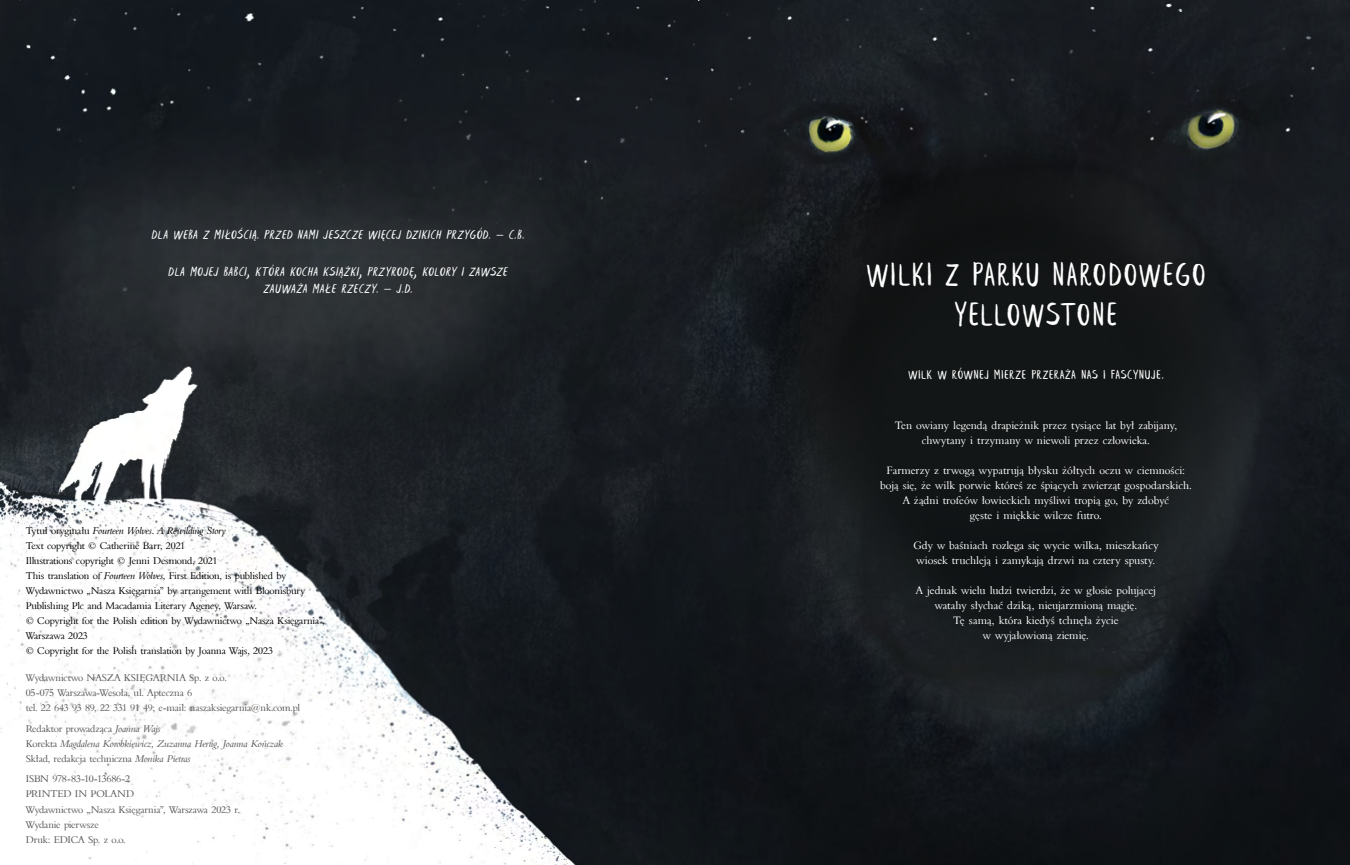
<style>
.page{position:relative;width:1350px;height:865px;background:#fff}
.page>*{position:absolute;margin:0;border:0;box-sizing:border-box;transform-origin:0 0}
.t1{font:34px/40.8px "Leafy Extended MOD";letter-spacing:.07em;color:#fff;text-align:center}
.t2{font:italic 13px/17px "Leafy Extended MOD";color:#fff;text-align:center;scale:1.1 1}
.t3{font:13px "Leafy Extended MOD";letter-spacing:.06em;color:#fff;scale:1.1 1}
.t4{font:11px/15px "Aldine 401 EU";color:#fff;text-align:center}
.t5{font:10px/15px "Aldine 401 EU";letter-spacing:-.015em;color:#000}
.t6{font:10px/15px "Aldine 401 EU";letter-spacing:-.01em;color:#585857}
.t7{font:italic 10px/15px "Aldine 401 EU";letter-spacing:-.015em;color:#585857}
.s1{font-style:italic}
.s2{font-style:normal}
</style>
<div class="page">
<img style="left:0;top:0;width:1349px;height:865px">
<svg style="left:0;top:501px;width:254px;height:364px"></svg>
<div style="left:745px;top:151px;width:534px;height:530px;background:#171a20"></div>
<svg style="left:769px;top:162px;width:500px;height:585px;fill:#12171c"></svg>
<svg style="left:748px;top:130px;width:516px;height:581px;fill:#14171a"></svg>
<p class="t2" style="left:151px;top:227px;width:344px">DLA WEBA Z MIŁOŚCIĄ. PRZED NAMI JESZCZE WIĘCEJ DZIKICH PRZYGÓD. – C.B.</p>
<p class="t2" style="left:168px;top:264px;width:313px">DLA MOJEJ BABCI, KTÓRA KOCHA KSIĄŻKI, PRZYRODĘ, KOLORY I ZAWSZE<br>ZAUWAŻA MAŁE RZECZY. – J.D.</p>
<p class="t5" style="left:26px;top:523px;width:300px">Tytuł oryginału <span class="s1">Fourteen Wolves</span>. <span class="s1">A Rewilding Story<br></span>Text copyright © Catherine Barr, 2021<br>Illustrations copyright © Jenni Desmond, 2021<br>This translation of <span class="s1">Fourteen Wolves</span>, First Edition, is published by Wydawnictwo „Nasza Księgarnia” by arrangement with Bloomsbury Publishing Plc and Macadamia Literary Agency, Warsaw.<br>© Copyright for the Polish edition by Wydawnictwo „Nasza Księgarnia”, Warszawa 2023<br>© Copyright for the Polish translation by Joanna Wajs, 2023</p>
<p class="t6" style="left:26px;top:670px;width:276px">Wydawnictwo NASZA KSIĘGARNIA Sp. z o.o.<br>05-075 Warszawa-Wesoła, ul. Apteczna 6<br>tel. 22 643 93 89, 22 331 91 49; e-mail: naszaksiegarnia@nk.com.pl</p>
<p class="t7" style="left:26px;top:721px;width:259px"><span class="s2">Redaktor prowadząca</span> Joanna Wajs<br><span class="s2">Korekta</span> Magdalena Korobkiewicz, Zuzanna Hertig, Joanna Kończak<br><span class="s2">Skład, redakcja techniczna</span> Monika Pietras</p>
<p class="t6" style="left:26px;top:771px;width:216px">ISBN 978-83-10-13686-2<br>PRINTED IN POLAND<br>Wydawnictwo „Nasza Księgarnia”, Warszawa 2023 r.<br>Wydanie pierwsze<br>Druk: EDICA Sp. z o.o.</p>
<h1 class="t1" style="left:866px;top:257px;width:340px">WILKI Z PARKU NARODOWEGO<br>YELLOWSTONE</h1>
<p class="t3" style="left:908px;top:367px;width:233px">WILK W RÓWNEJ MIERZE PRZERAŻA NAS I FASCYNUJE.</p>
<p class="t4" style="left:894px;top:418px;width:284px">Ten owiany legendą drapieżnik przez tysiące lat był zabijany, chwytany i trzymany w niewoli przez człowieka.</p>
<p class="t4" style="left:880px;top:463px;width:313px">Farmerzy z trwogą wypatrują błysku żółtych oczu w ciemności: boją się, że wilk porwie któreś ze śpiących zwierząt gospodarskich.<br>A żądni trofeów łowieckich myśliwi tropią go, by zdobyć<br>gęste i miękkie wilcze futro.</p>
<p class="t4" style="left:913px;top:538px;width:247px;text-align:left">Gdy w baśniach rozlega się wycie wilka, mieszkańcy wiosek truchleją i zamykają drzwi na cztery spusty.</p>
<p class="t4" style="left:915px;top:583px;width:242px">A jednak wielu ludzi twierdzi, że w głosie polującej watahy słychać dziką, nieujarzmioną magię.<br>Tę samą, która kiedyś tchnęła życie<br>w wyjałowioną ziemię.</p>
</div>
